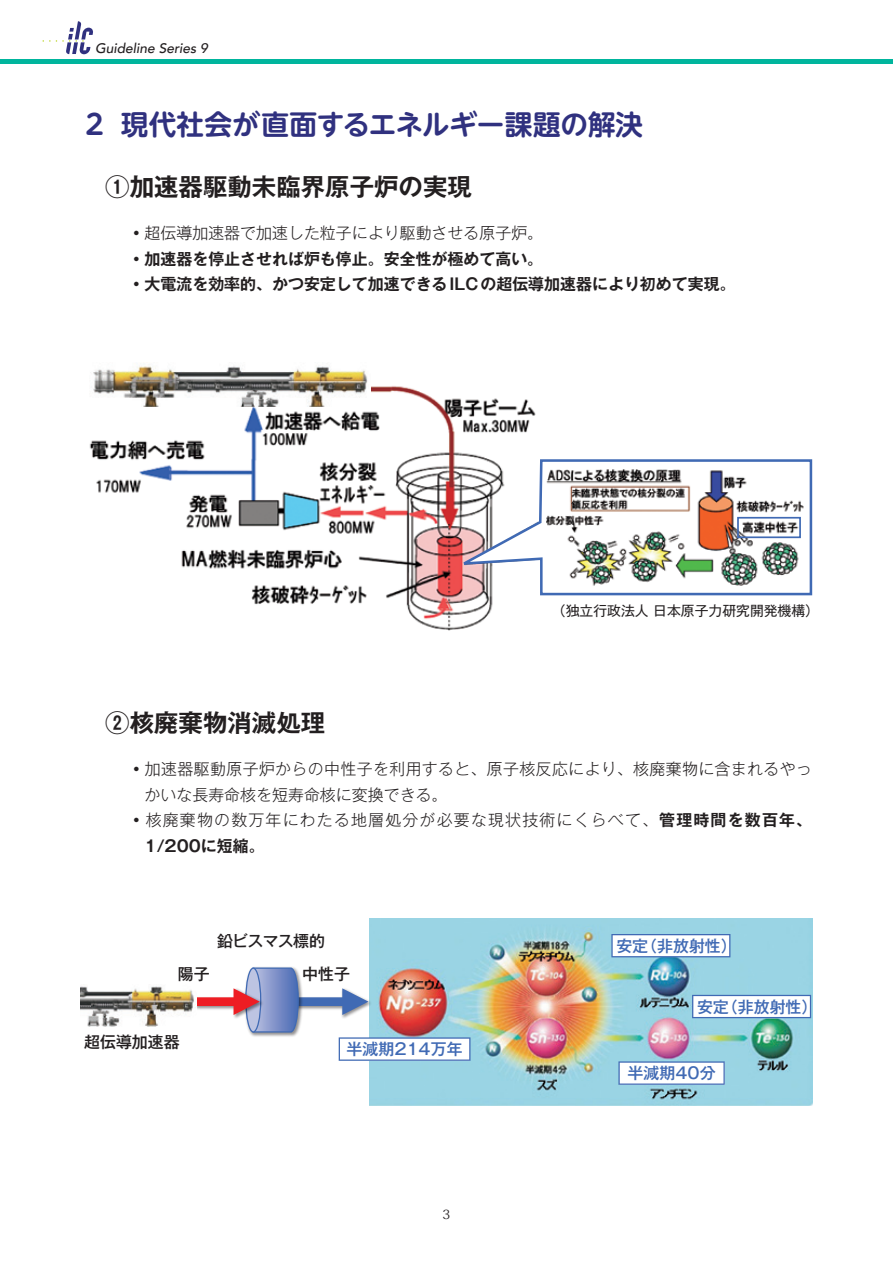
<style>
.page{position:relative;width:893px;height:1263px;background:#fff}
.page>*{position:absolute;margin:0;border:0;box-sizing:border-box;transform-origin:0 0}
.見出し{font:700 27.6px "UD Shin M Go Pr 6 N De";color:#30317f}
.小見出し{font:700 24.45px "Gothic MB101 Pro De";color:#231f20}
.本文{font:700 15.9px "Gothic MB101 Pr 6 N De";color:#231f20}
.本文-2{font:300 15.9px/25.5px "Gothic MB101 Pr 6 N";letter-spacing:.02em;color:#231f20}
.本文-3{font:300 15.9px/25.5px "Gothic MB101 Pr 6 N";letter-spacing:.075em;color:#231f20}
.t1{font:500 15.9px "Gothic MB101 Pr 6 N";color:#406ab4}
.本文-4{font:300 15.9px "Gothic MB101 Pr 6 N";color:#231f20}
.t2{font:500 15.9px "Gothic MB101 Pr 6 N";color:#231f20}
.t3{font:500 15.9px "Gothic MB101 Pr 6 N";letter-spacing:-.045em;color:#231f20}
.キャプション{font:13.8px "Gothic MB101 Pr 6 N";color:#231f20}
.t4{font:italic 500 13.8px "Avenir";color:#231f20}
.t5{font:12.75px "Koz Min Pro";color:#231f20}
.s1{font-family:"Gothic MB101 Pr 6 N";font-weight:300}
.s2{font-family:"Gothic MB101 Pr 6 N De";font-weight:700}
</style>
<div class="page">
<img style="left:89px;top:386px;width:447px;height:245px">
<img style="left:90px;top:366px;width:280px;height:40px">
<svg style="left:453px;top:458px;width:360px;height:173px"></svg>
<img style="left:547px;top:468px;width:258px;height:119px">
<div style="left:737px;top:517px;width:64px;height:21px;border:2px solid #406ab4"></div>
<img style="left:370px;top:918px;width:442px;height:188px">
<svg style="left:618px;top:1061px;width:107px;height:24px"></svg>
<svg style="left:692px;top:995px;width:119px;height:23px"></svg>
<svg style="left:611px;top:934px;width:119px;height:23px"></svg>
<svg style="left:197px;top:967px;width:273px;height:94px"></svg>
<img style="left:81px;top:986px;width:115px;height:41px">
<hr style="left:0;top:60px;width:893px;height:4px;background:#00b59d">
<svg style="left:43px;top:21px;width:50px;height:33px"></svg>
<p class="t4" style="left:95px;top:40px;width:114px">Guideline Series 9</p>
<p class="見出し" style="left:81px;top:101px;width:564px">２ 現代社会が直面するエネルギー課題の解決</p>
<p class="小見出し" style="left:105px;top:166px;width:368px">①加速器駆動未臨界原子炉の実現</p>
<p class="本文-4" style="left:129px;top:220px;width:416px">・超伝導加速器で加速した粒子により駆動させる原子炉。</p>
<p class="本文" style="left:129px;top:246px;width:416px"><span class="s1">・</span>加速器を停止させれば炉も停止。安全性が極めて高い。</p>
<p class="本文" style="left:129px;top:271px;width:608px"><span class="s1">・</span>大電流を効率的、かつ安定して加速できるILCの超伝導加速器により初めて実現。</p>
<p class="キャプション" style="left:552px;top:599px;width:269px">（独立行政法人 日本原子力研究開発機構）</p>
<p class="小見出し" style="left:105px;top:702px;width:222px">②核廃棄物消滅処理</p>
<p class="本文-2" style="left:145px;top:755px;width:669px;text-indent:-16px">・加速器駆動原子炉からの中性子を利用すると、原子核反応により、核廃棄物に含まれるやっかいな長寿命核を短寿命核に変換できる。</p>
<p class="本文-3" style="left:145px;top:806px;width:669px;text-indent:-16px">・核廃棄物の数万年にわたる地層処分が必要な現状技術にくらべて、<span class="s2">管理時間を数百年、<br>1/200に短縮。</span></p>
<p class="t3" style="left:217px;top:928px;width:109px">鉛ビスマス標的</p>
<p class="t2" style="left:178px;top:961px;width:33px">陽子</p>
<p class="t2" style="left:302px;top:961px;width:49px">中性子</p>
<p class="t2" style="left:84px;top:1029px;width:97px">超伝導加速器</p>
<p class="t1" style="left:347px;top:1036px;width:118px">半減期214万年</p>
<p class="t5" style="left:443px;top:1205px;width:9px">3</p>
<p class="t1" style="left:616px;top:932px;width:122px">安定（非放射性）</p>
<p class="t1" style="left:697px;top:993px;width:122px">安定（非放射性）</p>
<p class="t1" style="left:628px;top:1060px;width:89px">半減期40分</p>
</div>
